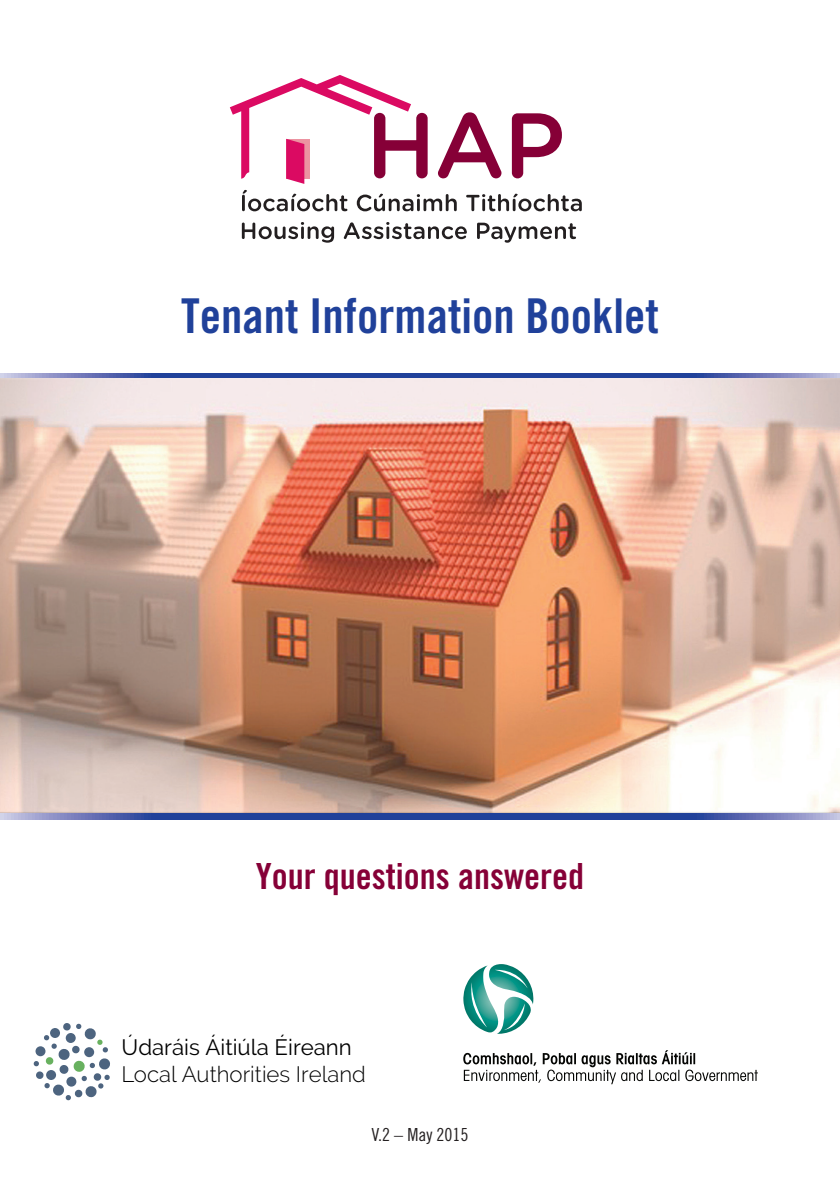
<style>
.page{position:relative;width:840px;height:1191px;background:#fff}
.page>*{position:absolute;margin:0;border:0;box-sizing:border-box;transform-origin:0 0}
.t1{font:48px "Trade Gothic Bold Cond Twenty";color:#20419a}
.t2{font:36px "Trade Gothic Bold Cond Twenty";color:#860037}
.t3{font:300 22.2px "Raleway";color:#000001}
.t4{font:22.2px "Raleway";color:#000001}
.t5{font:18px "Trade Gothic LT Pro Cn 18";color:#231f20}
</style>
<div class="page">
<svg style="left:0;top:373px;width:839px;height:446px;background:#3e57a6"></svg>
<img style="left:0;top:378px;width:839px;height:435px">
<svg style="left:33px;top:1023px;width:77px;height:77px"></svg>
<div style="left:46px;top:1070px;width:10px;height:10px;background:#4d647f;border-radius:50%"></div>
<div style="left:84px;top:1047px;width:10px;height:10px;background:#4d647f;border-radius:50%"></div>
<div style="left:66px;top:1076px;width:10px;height:10px;background:#4d647f;border-radius:50%"></div>
<div style="left:50px;top:1028px;width:10px;height:10px;background:#4d647f;border-radius:50%"></div>
<svg style="left:463px;top:964px;width:71px;height:69px"></svg>
<svg style="left:463px;top:1050px;width:294px;height:34px"></svg>
<svg style="left:242px;top:190px;width:105px;height:21px"></svg>
<svg style="left:356px;top:194px;width:100px;height:17px"></svg>
<svg style="left:466px;top:194px;width:115px;height:17px"></svg>
<svg style="left:242px;top:222px;width:92px;height:21px"></svg>
<svg style="left:343px;top:222px;width:123px;height:17px"></svg>
<svg style="left:477px;top:223px;width:98px;height:20px"></svg>
<svg style="left:438px;top:112px;width:63px;height:66px"></svg>
<svg style="left:511px;top:113px;width:50px;height:65px"></svg>
<svg style="left:230px;top:75px;width:197px;height:109px"></svg>
<p class="t1" style="left:181px;top:286px;width:479px">Tenant Information Booklet</p>
<p class="t2" style="left:256px;top:854px;width:329px">Your questions answered</p>
<p class="t4" style="left:121px;top:1034px;width:231px">Údaráis Áitiúla Éireann</p>
<p class="t3" style="left:121px;top:1060px;width:245px">Local Authorities Ireland</p>
<p class="t5" style="left:371px;top:1124px;width:98px">V.2 – May 2015</p>
</div>
